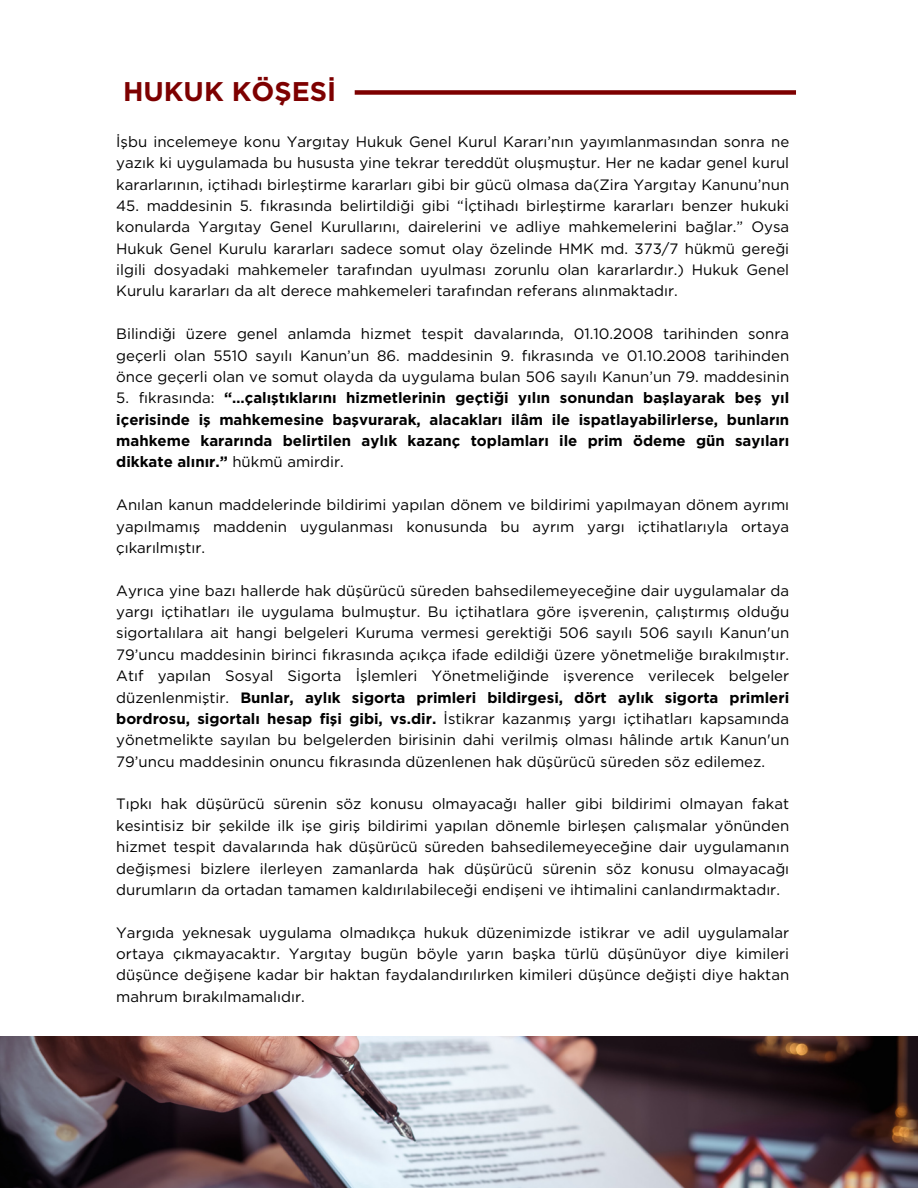
<style>
.page{position:relative;width:918px;height:1188px;background:#fff}
.page>*{position:absolute;margin:0;border:0;box-sizing:border-box;transform-origin:0 0}
.t1{font:700 27px "Gotham";color:#7d0000}
.t2{font:15px/21.3px "Gotham";color:#000001;text-align:justify}
.t3{font:700 15px/21.3px "Gotham";color:#000001;text-align:justify}
.s1{font-weight:400}
.s2{font-weight:700}
</style>
<div class="page">
<div style="left:355px;top:90px;width:441px;height:5px;background:#7d0000"></div>
<img style="left:0;top:1036px;width:918px;height:152px">
<h1 class="t1" style="left:123px;top:76px;width:215px">HUKUK KÖŞESİ</h1>
<p class="t2" style="left:116px;top:131px;width:675px">İşbu i ncelemeye konu Yargıtay Hukuk Genel Kurul Kararı’nın yayımlanmasından sonra ne yazık ki uygulamada bu hususta yi ne tekrar tereddüt oluşmuştur. Her ne kadar genel kurul kararlarının, içtihadı birleştirme kararları gibi bir gücü olmasa da(Zira Yargıtay Kanunu’nun</p>
<p class="t2" style="left:116px;top:195px;width:675px;text-align:left">45. maddesinin 5. fıkrasında belirti ldiği gi bi “İçti hadı birleştirme kararları benzer hukuki konularda Yargıtay Genel Kurullarını, dai releri ni ve adliye mahkemeleri ni bağlar.” Oysa Hukuk Genel Kurulu kararları sadece somut olay özeli nde HMK md. 373/7 hükmü gereği i lgi li dosyadaki mahkemeler tarafından uyulması zorunlu olan kararlardır.) Hukuk Genel Kurulu kararları da alt derece mahkemeleri tarafından referans alınmaktadır.</p>
<p class="t2" style="left:116px;top:323px;width:675px">Bi li ndiği üzere genel anlamda hizmet tespit davalarında, 01.10.2008 tari hi nden sonra geçerli olan 5510 sayılı Kanun’un 86. maddesi ni n 9. fıkrasında ve 01.10.2008 tari hi nden önce geçerli olan ve somut olayda da uygulama bulan 506 sayılı Kanun’un 79. maddesi ni n</p>
<p class="t3" style="left:116px;top:387px;width:675px"><span class="s1">5. fıkrasında:</span> “…çalıştıklarını hizmetlerinin geçtiği yılın sonundan başlayarak beş yıl içerisinde iş mahkemesine başvurarak, alacakları ilâm ile ispatlayabilirlerse, bunların mahkeme kararında belirtilen aylık kazanç toplamları ile prim ödeme gün sayıları dikkate alınır.” <span class="s1">hükmü ami rdi r.</span></p>
<p class="t2" style="left:116px;top:494px;width:675px">Anılan kanun maddelerinde bi ldirimi yapılan dönem ve bi ldirimi yapılmayan dönem ayrımı yapılmamış maddeni n uygulanması konusunda bu ayrım yargı içti hatlarıyla ortaya çıkarılmıştır.</p>
<p class="t2" style="left:116px;top:580px;width:675px;text-align:left">Ayrıca yi ne bazı hallerde hak düşürücü süreden bahsedi lemeyeceği ne dai r uygulamalar da yargı içti hatları i le uygulama bulmuştur. Bu içti hatlara göre işvereni n, çalıştırmış olduğu sigortalılara ait hangi belgeleri Kuruma vermesi gerektiği 506 sayılı 506 sayılı Kanun'un 79’uncu maddesi ni n bi ri nci fıkrasında açıkça ifade edi ldiği üzere yönetmeliğe bırakılmıştır.<br>Atıf yapılan Sosyal Sigorta İşlemleri Yönetmeliği nde işverence veri lecek belgeler düzenlenmişti r. <span class="s2">Bunlar, aylık sigorta primleri bildirgesi, dört aylık sigorta primleri bordrosu, sigortalı hesap fişi gibi, vs.dir.</span> İsti krar kazanmış yargı içti hatları kapsamında yönetmelikte sayılan bu belgelerden birisinin dahi veri lmiş olması hâlinde artık Kanun'un 79’uncu maddesi ni n onuncu fıkrasında düzenlenen hak düşürücü süreden söz edi lemez.</p>
<p class="t2" style="left:116px;top:793px;width:675px">Tıpkı hak düşürücü sürenin söz konusu olmayacağı haller gibi bi ldirimi olmayan fakat kesintisiz bir şeki lde i lk işe giriş bi ldirimi yapılan dönemle birleşen çalışmalar yönünden hizmet tespit davalarında hak düşürücü süreden bahsedi lemeyeceği ne dai r uygulamanın değişmesi bizlere i lerleyen zamanlarda hak düşürücü süreni n söz konusu olmayacağı durumların da ortadan tamamen kaldırılabileceği endişeni ve ihtimalini canlandırmaktadır.</p>
<p class="t2" style="left:116px;top:922px;width:675px;text-align:left">Yargıda yeknesak uygulama olmadıkça hukuk düzenimizde istikrar ve adi l uygulamalar ortaya çıkmayacaktır. Yargıtay bugün böyle yarın başka türlü düşünüyor diye ki mi leri düşünce değişene kadar bi r haktan faydalandırılırken ki mi leri düşünce değişti diye haktan mahrum bırakılmamalıdır.</p>
</div>
